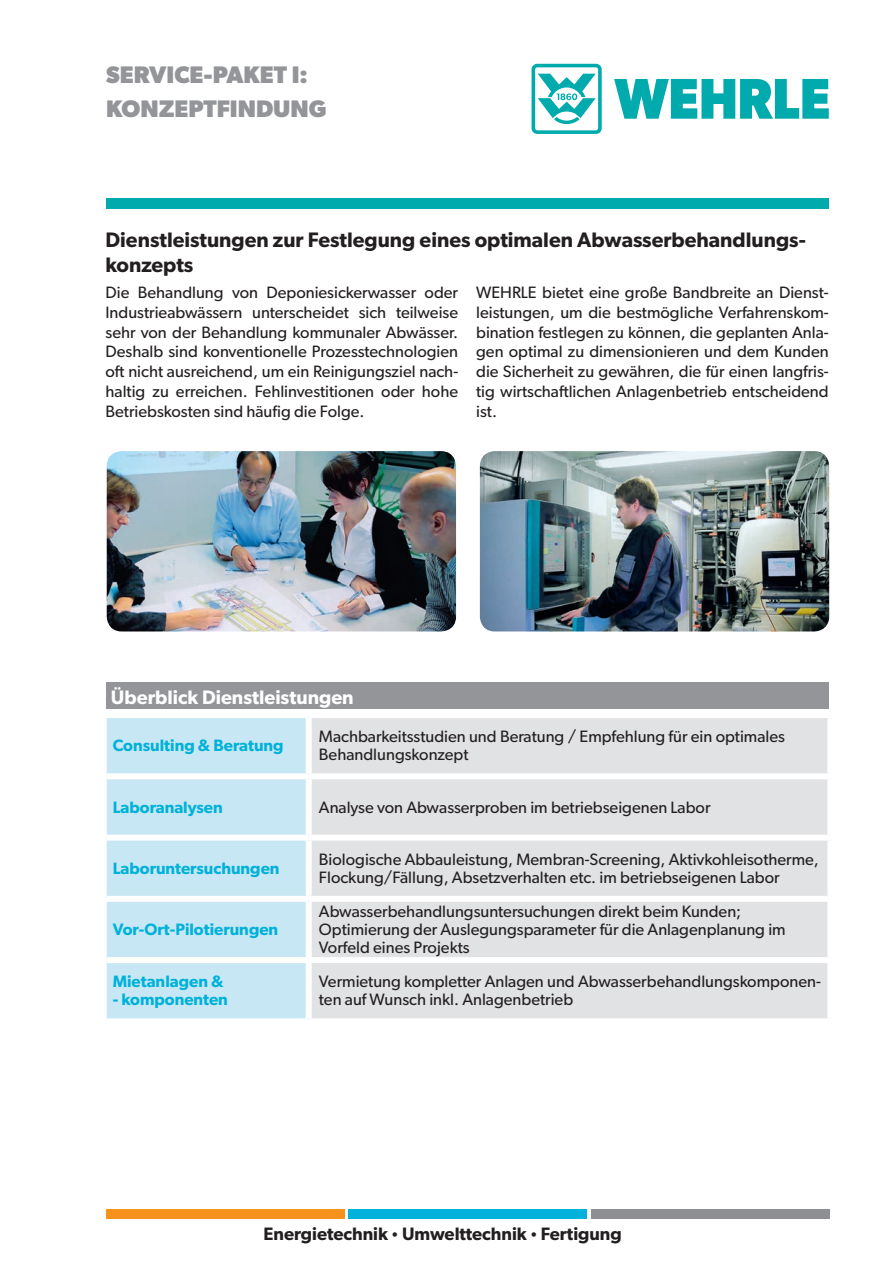
<style>
.page{position:relative;width:893px;height:1263px;background:#fff}
.page>*{position:absolute;margin:0;border:0;box-sizing:border-box;transform-origin:0 0}
.t1{font:700 24px/34.5px "Gibson";color:#939598}
.t2{font:600 21px/25.5px "Gibson";color:#231f20}
.t3{font:600 19.5px "Gibson";color:#fff}
.t4{font:600 18px "Gibson";color:#231f20}
.t5{font:16.5px/19.8px "Gibson";color:#231f20}
.t6{font:600 16.5px "Gibson";color:#00b1d9}
</style>
<div class="page">
<svg style="left:614px;top:79px;width:215px;height:40px"></svg>
<svg style="left:538px;top:74px;width:58px;height:50px"></svg>
<div style="left:531px;top:64px;width:71px;height:70px;border:4px solid #00aaad;border-radius:4px"></div>
<div style="left:106px;top:198px;width:723px;height:10px;background:#00aaad"></div>
<div style="left:591px;top:1209px;width:238px;height:10px;background:#8d8f92"></div>
<div style="left:106px;top:1209px;width:238px;height:10px;background:#f7931d"></div>
<div style="left:349px;top:1209px;width:238px;height:10px;background:#00b1d9"></div>
<div style="left:107px;top:682px;width:722px;height:27px;background:#939598"></div>
<div style="left:107px;top:718px;width:199px;height:300px;background:#c7e7f4"></div>
<div style="left:312px;top:718px;width:515px;height:300px;background:#e1e2e4"></div>
<div style="left:107px;top:773px;width:202px;height:6px;background:#fff"></div>
<div style="left:309px;top:773px;width:524px;height:6px;background:#fff"></div>
<div style="left:107px;top:834px;width:202px;height:6px;background:#fff"></div>
<div style="left:309px;top:834px;width:524px;height:6px;background:#fff"></div>
<div style="left:107px;top:896px;width:202px;height:6px;background:#fff"></div>
<div style="left:309px;top:896px;width:524px;height:6px;background:#fff"></div>
<div style="left:107px;top:957px;width:202px;height:6px;background:#fff"></div>
<div style="left:309px;top:957px;width:524px;height:6px;background:#fff"></div>
<img style="left:107px;top:451px;width:349px;height:180px">
<img style="left:480px;top:451px;width:349px;height:180px">
<h1 class="t1" style="left:106px;top:57px;width:222px">SERVICE-PAKET I:<br>KONZEPTFINDUNG</h1>
<p class="t2" style="left:106px;top:226px;width:702px">Dienstleistungen zur Festlegung eines optimalen Abwasserbehandlungs&shy;konzepts</p>
<p class="t5" style="left:106px;top:282px;width:354px;text-align:justify">Die Behandlung von Deponiesickerwasser oder Industrieabwässern unterscheidet sich teilweise sehr von der Behandlung kommunaler Abwässer.<br>Deshalb sind konventionelle Prozesstechnologien o- nicht ausreichend, um ein Reinigungsziel nach&shy;haltig zu erreichen. Fehlinvestitionen oder hohe Betriebskosten sind häufig die Folge.</p>
<p class="t5" style="left:476px;top:282px;width:354px;text-align:justify">WEHRLE bietet eine große Bandbreite an Dienst&shy;leistungen, um die bestmögliche Verfahrenskom&shy;bination festlegen zu können, die geplanten Anla&shy;gen optimal zu dimensionieren und dem Kunden die Sicherheit zu gewähren, die für einen langfris&shy;tig wirtscha-lichen Anlagenbetrieb entscheidend ist.</p>
<p class="t3" style="left:111px;top:685px;width:244px">Überblick Dienstleistungen</p>
<p class="t6" style="left:113px;top:736px;width:172px">Consulting &amp; Beratung</p>
<p class="t5" style="left:319px;top:727px;width:467px;line-height:18px">Machbarkeitsstudien und Beratung / Empfehlung für ein optimales<br>Behandlungskonzept</p>
<p class="t6" style="left:113px;top:797px;width:112px">Laboranalysen</p>
<p class="t5" style="left:319px;top:797px;width:393px">Analyse von Abwasserproben im betriebseigenen Labor</p>
<p class="t6" style="left:113px;top:858px;width:168px">Laboruntersuchungen</p>
<p class="t5" style="left:319px;top:850px;width:501px;line-height:18px">Biologische Abbauleistung, Membran-Screening, Aktivkohleisotherme,<br>Flockung/Fällung, Absetzverhalten etc. im betriebseigenen Labor</p>
<p class="t6" style="left:113px;top:919px;width:167px">Vor-Ort-Pilotierungen</p>
<p class="t5" style="left:319px;top:902px;width:468px;line-height:18px">Abwasserbehandlungsuntersuchungen direkt beim Kunden;<br>Optimierung der Auslegungsparameter für die Anlagenplanung im<br>Vorfeld eines Projekts</p>
<p class="t6" style="left:113px;top:972px;width:112px">Mietanlagen &amp;</p>
<p class="t6" style="left:113px;top:990px;width:117px">- komponenten</p>
<p class="t5" style="left:319px;top:972px;width:503px;line-height:18px">Vermietung kompletter Anlagen und Abwasserbehandlungskomponen&shy;ten auf Wunsch inkl. Anlagenbetrieb</p>
<p class="t4" style="left:264px;top:1222px;width:360px">Energietechnik • Umwelttechnik • Fertigung</p>
</div>
